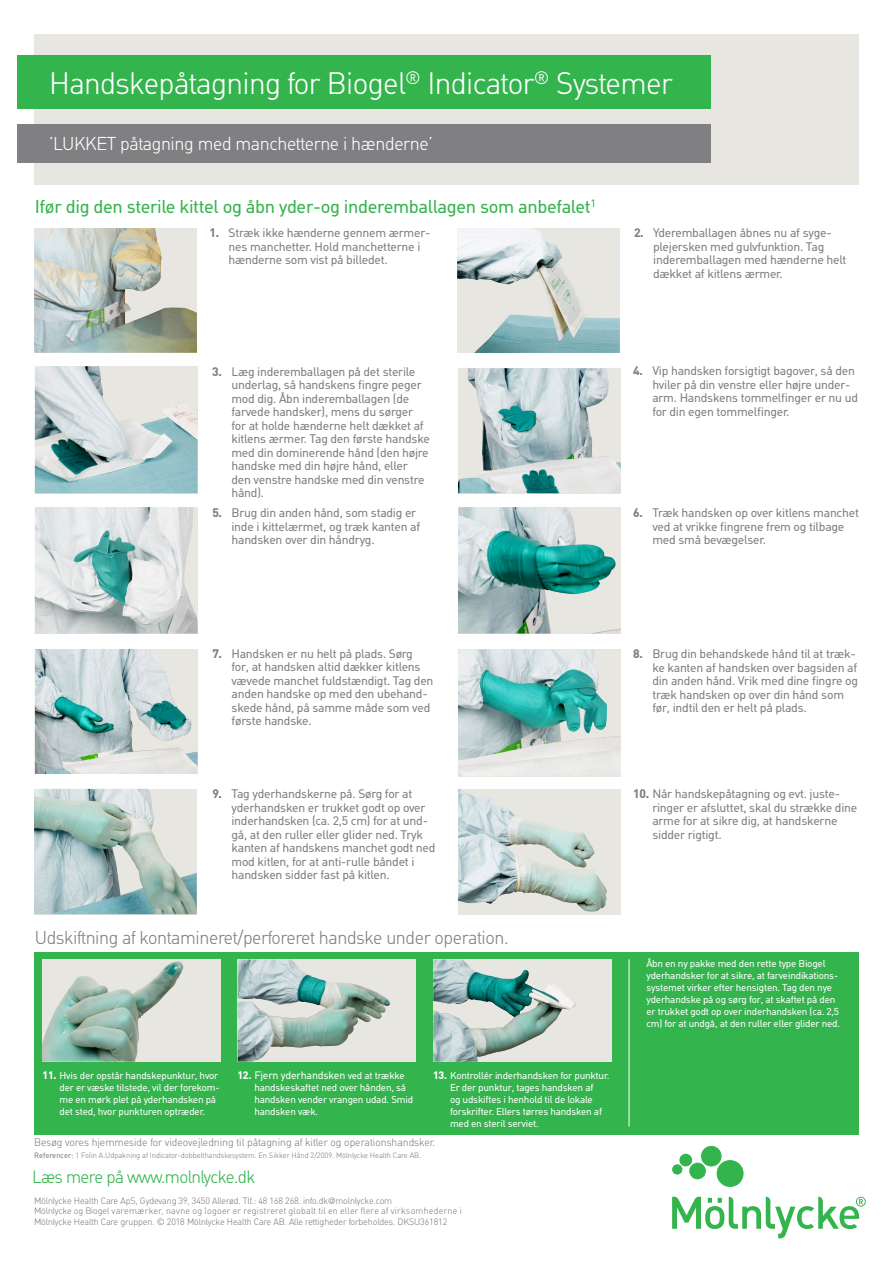
<style>
.page{position:relative;width:893px;height:1263px;background:#fff}
.page>*{position:absolute;margin:0;border:0;box-sizing:border-box;transform-origin:0 0}
.t1{font:300 30px "Molnlycke Din";letter-spacing:-.02em;color:#fff}
.t2{font:18px "Molnlycke Din";letter-spacing:-.02em;color:#34b44d}
.t3{font:300 18px "Molnlycke Din";letter-spacing:-.02em;color:#808083}
.t4{font:300 18px "Molnlycke Din";letter-spacing:-.02em;color:#fff}
.Bröd{font:300 17.25px "Molnlycke Din";letter-spacing:-.035em;color:#34b44d}
.regular_grey{font:12px/13.5px "Molnlycke Din";letter-spacing:-.02em;color:#808083}
.regular_grey-2{font:300 10.5px "Molnlycke Din";color:#808083}
.regular_grey-3{font:10.5px "Molnlycke Din";letter-spacing:-.02em;color:#fff}
.regular_grey-4{font:9.75px/12px "Molnlycke Din";letter-spacing:-.02em;color:#fff}
.Bröd-2{font:300 9px/10.5px "MHC Din";letter-spacing:-.01em;color:#808083}
.t5{font:300 7.5px "Molnlycke Din";color:#808083}
.s1{font-weight:700}
.s2{font-weight:700;font-size:10.5px}
.s3{font-size:9.75px}
.s4{font-weight:400}
</style>
<div class="page">
<div style="left:34px;top:34px;width:825px;height:151px;background:#e8e6e1"></div>
<div style="left:17px;top:55px;width:693px;height:54px;background:#34b44d"></div>
<div style="left:17px;top:124px;width:693px;height:39px;background:#808083"></div>
<div style="left:34px;top:952px;width:825px;height:183px;background:#34b44d"></div>
<hr style="left:629px;top:959px;width:1px;height:167px;background:#fff">
<div style="left:42px;top:959px;width:178px;height:103px;background:#e8e6e1"></div>
<img style="left:42px;top:961px;width:142px;height:101px">
<div style="left:238px;top:959px;width:178px;height:103px;background:#e8e6e1"></div>
<img style="left:238px;top:959px;width:119px;height:103px">
<svg style="left:522px;top:959px;width:89px;height:103px;background:#d2d8d2"></svg>
<img style="left:433px;top:959px;width:89px;height:103px">
<img style="left:34px;top:228px;width:163px;height:125px">
<img style="left:458px;top:368px;width:163px;height:125px">
<img style="left:458px;top:507px;width:163px;height:127px">
<img style="left:458px;top:649px;width:163px;height:127px">
<img style="left:457px;top:228px;width:163px;height:125px">
<img style="left:35px;top:366px;width:163px;height:127px">
<img style="left:35px;top:507px;width:163px;height:127px">
<img style="left:35px;top:649px;width:163px;height:125px">
<img style="left:34px;top:789px;width:163px;height:125px">
<div style="left:458px;top:789px;width:163px;height:125px;background:#e8e6e1"></div>
<img style="left:458px;top:789px;width:149px;height:123px">
<svg style="left:672px;top:1146px;width:194px;height:92px"></svg>
<p class="t1" style="left:49px;top:66px;width:625px">Handskepåtagning for Biogel<sup>®</sup> Indicator<sup>®</sup> Systemer</p>
<p class="t4" style="left:49px;top:134px;width:385px">’LUKKET påtagning med manchetterne i hænderne’</p>
<p class="t2" style="left:35px;top:196px;width:563px">Ifør dig den sterile kittel og åbn yder-og inderemballagen som anbefalet<sup>1</sup></p>
<p class="regular_grey" style="left:229px;top:226px;width:203px;text-indent:-19px"><span class="s1">1.</span> Stræk ikke hænderne gennem ærmer&shy;nes manchetter. Hold manchetterne i hænderne som vist på billedet.</p>
<p class="regular_grey" style="left:231px;top:364px;width:200px;text-indent:-19px"><span class="s1">3.</span> Læg inderemballagen på det sterile underlag, så handskens fingre peger mod dig. Åbn inderemballagen (de farvede handsker), mens du sørger for at holde hænderne helt dækket af kitlens ærmer. Tag den første handske med din dominerende hånd (den højre handske med din højre hånd, eller den venstre handske med din venstre hånd).</p>
<p class="regular_grey" style="left:231px;top:506px;width:190px;text-indent:-19px"><span class="s1">5.</span> Brug din anden hånd, som stadig er inde i kittelærmet, og træk kanten af handsken over din håndryg.</p>
<p class="regular_grey" style="left:653px;top:226px;width:195px;text-indent:-19px"><span class="s1">2.</span> Yderemballagen åbnes nu af syge&shy;plejersken med gulvfunktion. Tag inderemballagen med hænderne helt dækket af kitlens ærmer.</p>
<p class="regular_grey" style="left:652px;top:364px;width:207px;text-indent:-19px"><span class="s1">4.</span> Vip handsken forsigtigt bagover, så den hviler på din venstre eller højre under&shy;arm. Handskens tommelfinger er nu ud for din egen tommelfinger.</p>
<p class="regular_grey" style="left:652px;top:506px;width:208px;text-indent:-19px"><span class="s1">6.</span> Træk handsken op over kitlens manchet ved at vrikke fingrene frem og tilbage med små bevægelser.</p>
<p class="regular_grey" style="left:231px;top:647px;width:203px;text-indent:-19px"><span class="s1">7.</span> Handsken er nu helt på plads. Sørg for, at handsken altid dækker kitlens vævede manchet fuldstændigt. Tag den anden handske op med den ubehand&shy;skede hånd, på samme måde som ved første handske.</p>
<p class="regular_grey" style="left:652px;top:647px;width:207px;text-indent:-19px"><span class="s1">8.</span> Brug din behandskede hånd til at træk&shy;ke kanten af handsken over bagsiden af din anden hånd. Vrik med dine fingre og træk handsken op over din hånd som før, indtil den er helt på plads.</p>
<p class="regular_grey" style="left:231px;top:787px;width:205px;text-indent:-19px"><span class="s1">9.</span> Tag yderhandskerne på. Sørg for at yderhandsken er trukket godt op over inderhandsken (ca. 2,5 cm) for at und&shy;gå, at den ruller eller glider ned. Tryk kanten af handskens manchet godt ned mod kitlen, for at anti-rulle båndet i handsken sidder fast på kitlen.</p>
<p class="regular_grey" style="left:652px;top:787px;width:207px;text-indent:-19px"><span class="s1">10.</span> Når handskepåtagning og evt. juste&shy;ringer er afsluttet, skal du strække dine arme for at sikre dig, at handskerne sidder rigtigt.</p>
<p class="t3" style="left:35px;top:927px;width:475px">Udskiftning af kontamineret/perforeret handske under operation.</p>
<p class="regular_grey-4" style="left:60px;top:1069px;width:162px;text-indent:-17px"><span class="s2">11.</span> Hvis der opstår handskepunktur, hvor der er væske tilstede, vil der forekom&shy;me en mørk plet på yderhandsken på det sted, hvor punkturen optræder.</p>
<p class="regular_grey-3" style="left:237px;top:1068px;width:169px"><span class="s1">12.</span> Fjern yderhandsken <span class="s3">ved at trække</span></p>
<p class="regular_grey-4" style="left:254px;top:1081px;width:160px">handskeskaftet ned over hånden, så handsken vender vrangen udad. Smid handsken væk.</p>
<p class="regular_grey-4" style="left:450px;top:1069px;width:161px;text-indent:-17px"><span class="s2">13.</span> Kontrollér inderhandsken for punktur.<br>Er der punktur, tages handsken af<br>og udskiftes i henhold til de lokale forskrifter. Ellers tørres handsken af med en steril serviet.</p>
<p class="regular_grey-2" style="left:34px;top:1136px;width:403px">Besøg vores hjemmeside for videovejledning til påtagning af kitler og operationshandsker.</p>
<p class="t5" style="left:34px;top:1151px;width:389px"><span class="s4">Referencer:</span> 1 Folin A.Udpakning af Indicator-dobbelthandskesystem. En Sikker Hånd 2/2009. Mölnlycke Health Care AB.</p>
<p class="Bröd" style="left:32px;top:1167px;width:225px">Læs mere på www.molnlycke.dk</p>
<p class="Bröd-2" style="left:34px;top:1195px;width:429px">Mölnlycke Health Care ApS, Gydevang 39, 3450 Allerød. Tlf.: 48 168 268. info.dk@molnlycke.com<br>Mölnlycke og Biogel varemærker, navne og logoer er registreret globalt til en eller flere af virksomhederne i<br>Mölnlycke Health Care gruppen. © 2018 Mölnlycke Health Care AB. Alle rettigheder forbeholdes. DKSU361812</p>
<p class="regular_grey-4" style="left:646px;top:957px;width:181px">Åbn en ny pakke med den rette type Biogel</p>
<p class="regular_grey-4" style="left:646px;top:969px;width:195px">yderhandsker for at sikre, at farveindikations&shy;systemet virker efter hensigten. Tag den nye yderhandske på og sørg for, at skaftet på den er trukket godt op over inderhandsken (ca. 2,5 cm) for at undgå, at den ruller eller glider ned.</p>
</div>
